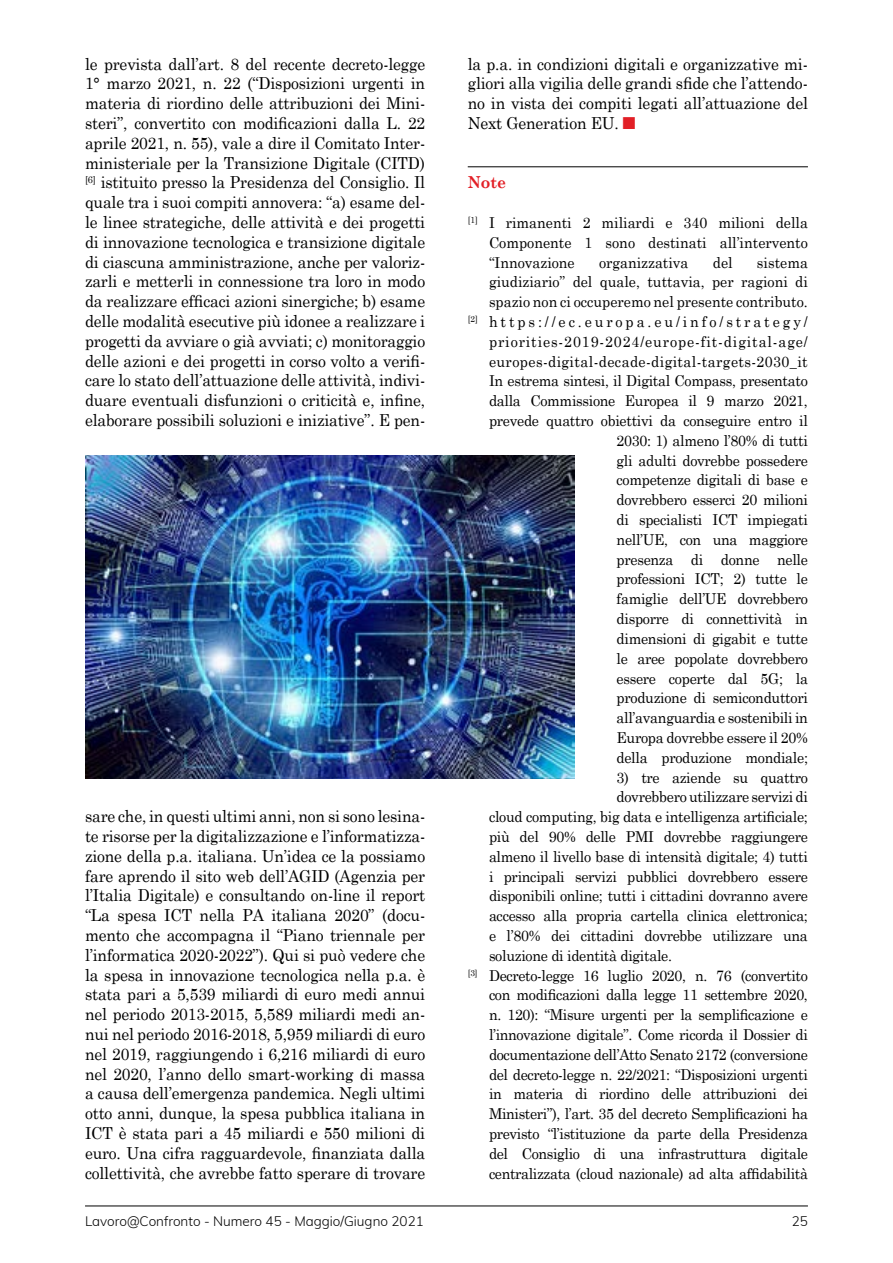
<style>
.page{position:relative;width:893px;height:1263px;background:#fff}
.page>*{position:absolute;margin:0;border:0;box-sizing:border-box;transform-origin:0 0}
.t1{font:16.5px/19.8px "Century Schoolbook";letter-spacing:-.01em;color:#000;text-align:justify;scale:.95 1}
.t2{font:700 16.5px "Century Schoolbook";color:#e21f26;scale:.95 1}
.t3{font:15px/19.8px "Century Schoolbook";letter-spacing:-.02em;color:#000;text-align:justify;scale:.95 1}
.t4{font:15px "Century Schoolbook";color:#000;scale:.95 1}
.t5{font:300 13.5px "Muli";color:#000}
.s1{font-family:"Monotype Sorts";color:#e21f26}
</style>
<div class="page">
<hr style="left:85px;top:1205px;width:723px;height:1px;background:#000">
<hr style="left:468px;top:166px;width:340px;height:1px;background:#000">
<img style="left:85px;top:455px;width:489px;height:323px">
<p class="t1" style="left:85px;top:53px;width:360px">le prevista dall’art. 8 del recente decreto-legge 1° marzo 2021, n. 22 (“Disposizioni urgenti in materia di riordino delle attribuzioni dei Mini&shy;steri”, convertito con modificazioni dalla L. 22 aprile 2021, n. 55), vale a dire il Comitato Inter&shy;ministeriale per la Transizione Digitale (CITD) <sup>[6]</sup> istituito presso la Presidenza del Consiglio. Il quale tra i suoi compiti annovera: “a) esame del&shy;le linee strategiche, delle attività e dei progetti di innovazione tecnologica e transizione digitale di ciascuna amministrazione, anche per valoriz&shy;zarli e metterli in connessione tra loro in modo da realizzare efficaci azioni sinergiche; b) esame delle modalità esecutive più idonee a realizzare i progetti da avviare o già avviati; c) monitoraggio delle azioni e dei progetti in corso volto a verifi&shy;care lo stato dell’attuazione delle attività, indivi&shy;duare eventuali disfunzioni o criticità e, infine, elaborare possibili soluzioni e iniziative”. E pen-</p>
<p class="t1" style="left:85px;top:806px;width:360px">sare che, in questi ultimi anni, non si sono lesina&shy;te risorse per la digitalizzazione e l’informatizza&shy;zione della p.a. italiana. Un’idea ce la possiamo fare aprendo il sito web dell’AGID (Agenzia per l’Italia Digitale) e consultando on-line il report “La spesa ICT nella PA italiana 2020” (docu&shy;mento che accompagna il “Piano triennale per l’informatica 2020-2022”). Qui si può vedere che la spesa in innovazione tecnologica nella p.a. è stata pari a 5,539 miliardi di euro medi annui nel periodo 2013-2015, 5,589 miliardi medi an&shy;nui nel periodo 2016-2018, 5,959 miliardi di euro nel 2019, raggiungendo i 6,216 miliardi di euro nel 2020, l’anno dello smart-working di massa a causa dell’emergenza pandemica. Negli ultimi otto anni, dunque, la spesa pubblica italiana in ICT è stata pari a 45 miliardi e 550 milioni di euro. Una cifra ragguardevole, finanziata dalla collettività, che avrebbe fatto sperare di trovare</p>
<p class="t1" style="left:468px;top:53px;width:360px">la p.a. in condizioni digitali e organizzative mi&shy;gliori alla vigilia delle grandi sfide che l’attendo&shy;no in vista dei compiti legati all’attuazione del Next Generation EU. <span class="s1">n</span></p>
<p class="t2" style="left:468px;top:172px;width:42px">Note</p>
<p class="t3" style="left:489px;top:212px;width:337px;text-indent:-21px"><sup>[1]</sup> I rimanenti 2 miliardi e 340 milioni della Componente 1 sono destinati all’intervento “Innovazione</p>
<p class="t3" style="left:468px;top:252px;width:360px;text-align:right">sistema<br>giudiziario” del quale, tuttavia, per ragioni di spazio non ci occuperemo nel presente contributo.<br><sup>[2]</sup> https://ec.europa.eu/info/strategy/ priorities-2019-2024/europe-fit-digital-age/ europes-digital-decade-digital-targets-2030_it<br>In estrema sintesi, il Digital Compass, presentato dalla Commissione Europea il 9 marzo 2021, prevede quattro obiettivi da conseguire entro il 2030: 1) almeno l’80% di tutti<br>gli adulti dovrebbe possedere<br>competenze digitali di base e<br>dovrebbero esserci 20 milioni<br>di specialisti ICT impiegati<br>nell’UE, con una maggiore<br>presenza di donne nelle<br>professioni ICT; 2) tutte le<br>famiglie dell’UE dovrebbero<br>disporre di connettività in<br>dimensioni di gigabit e tutte<br>le aree popolate dovrebbero<br>essere coperte dal 5G; la<br>produzione di semiconduttori<br>all’avanguardia e sostenibili in<br>Europa dovrebbe essere il 20%<br>della produzione mondiale;</p>
<p class="t3" style="left:617px;top:767px;width:203px">3) tre aziende su quattro</p>
<p class="t3" style="left:617px;top:787px;width:203px">dovrebbero utilizzare servizi di</p>
<p class="t3" style="left:489px;top:806px;width:337px">cloud computing, big data e intelligenza artificiale;</p>
<p class="t3" style="left:489px;top:826px;width:337px">più del 90% delle PMI dovrebbe raggiungere</p>
<p class="t3" style="left:489px;top:846px;width:337px">almeno il livello base di intensità digitale; 4) tutti</p>
<p class="t3" style="left:489px;top:866px;width:337px">i principali servizi pubblici dovrebbero essere</p>
<p class="t3" style="left:489px;top:886px;width:337px">disponibili online; tutti i cittadini dovranno avere</p>
<p class="t3" style="left:489px;top:905px;width:337px">accesso alla propria cartella clinica elettronica;</p>
<p class="t3" style="left:489px;top:925px;width:337px">e l’80% dei cittadini dovrebbe utilizzare una</p>
<p class="t3" style="left:489px;top:945px;width:194px">soluzione di identità digitale.</p>
<p class="t3" style="left:468px;top:965px;width:360px"><sup>[3]</sup> Decreto-legge 16 luglio 2020, n. 76 (convertito</p>
<p class="t3" style="left:489px;top:985px;width:337px">con modificazioni dalla legge 11 settembre 2020,</p>
<p class="t3" style="left:489px;top:1004px;width:337px">n. 120): “Misure urgenti per la semplificazione e</p>
<p class="t3" style="left:489px;top:1024px;width:337px">l’innovazione digitale”. Come ricorda il Dossier di</p>
<p class="t3" style="left:489px;top:1044px;width:337px">documentazione dell’Atto Senato 2172 (conversione</p>
<p class="t3" style="left:489px;top:1064px;width:337px">del decreto-legge n. 22/2021: “Disposizioni urgenti</p>
<p class="t3" style="left:489px;top:1084px;width:337px">in materia di riordino delle attribuzioni dei</p>
<p class="t3" style="left:489px;top:1103px;width:337px">Ministeri”), l’art. 35 del decreto Semplificazioni ha</p>
<p class="t3" style="left:489px;top:1123px;width:337px">previsto “l’istituzione da parte della Presidenza</p>
<p class="t3" style="left:489px;top:1143px;width:337px">del Consiglio di una infrastruttura digitale</p>
<p class="t3" style="left:489px;top:1163px;width:337px">centralizzata (cloud nazionale) ad alta affidabilità</p>
<p class="t4" style="left:599px;top:253px;width:96px">organizzativa</p>
<p class="t3" style="left:713px;top:252px;width:22px">del</p>
<p class="t5" style="left:85px;top:1212px;width:340px">Lavoro@Confronto - Numero 45 - Maggio/Giugno 2021</p>
<p class="t5" style="left:792px;top:1212px;width:18px">25</p>
</div>
